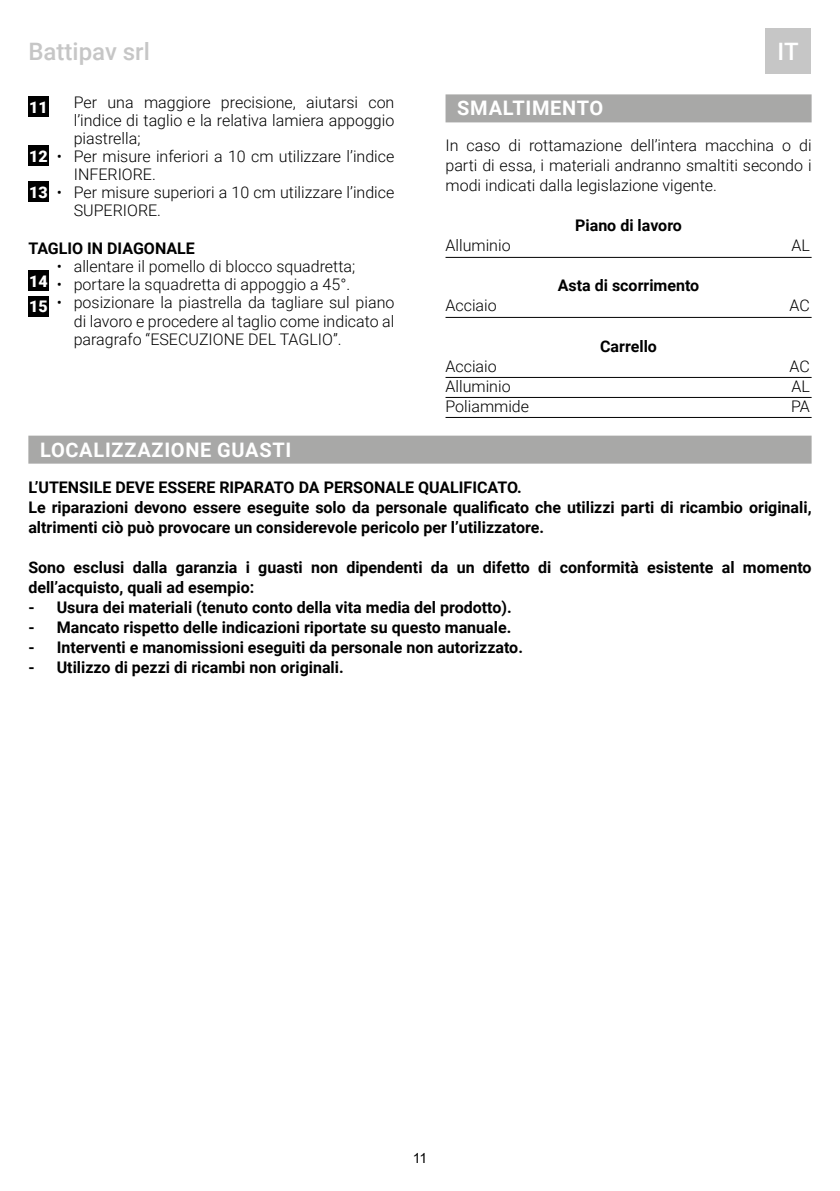
<style>
.page{position:relative;width:840px;height:1191px;background:#fff}
.page>*{position:absolute;margin:0;border:0;box-sizing:border-box;transform-origin:0 0}
.t1{font:500 24px "Roboto";color:#c6c6c6}
.t2{font:500 24px "Roboto";color:#fff}
.t3{font:700 20px "Roboto";letter-spacing:.035em;color:#fff}
.t4{font:700 16px/20px "Roboto";color:#000}
.t5{font:300 16px/20px "Roboto";color:#000;text-align:justify}
.t6{font:900 16px "Roboto";color:#fff}
.t7{font:14px "Arial";color:#000}
.s1{font-weight:900;color:#fff}
</style>
<div class="page">
<div style="left:764px;top:28px;width:46px;height:46px;background:#c6c6c6"></div>
<div style="left:28px;top:97px;width:20px;height:20px;background:#000"></div>
<div style="left:28px;top:146px;width:20px;height:20px;background:#000"></div>
<div style="left:28px;top:182px;width:20px;height:20px;background:#000"></div>
<div style="left:28px;top:271px;width:20px;height:20px;background:#000"></div>
<div style="left:28px;top:296px;width:20px;height:20px;background:#000"></div>
<div style="left:445px;top:94px;width:366px;height:28px;background:#a8a8a7"></div>
<hr style="left:445px;top:257px;width:366px;height:1px;background:#000">
<hr style="left:445px;top:317px;width:366px;height:1px;background:#000">
<hr style="left:445px;top:377px;width:366px;height:1px;background:#000">
<hr style="left:445px;top:397px;width:366px;height:1px;background:#000">
<hr style="left:445px;top:417px;width:366px;height:1px;background:#000">
<div style="left:28px;top:435px;width:783px;height:28px;background:#a8a8a7"></div>
<h1 class="t1" style="left:28px;top:35px;width:123px">Battipav srl</h1>
<h1 class="t2" style="left:777px;top:35px;width:23px">IT</h1>
<p class="t6" style="left:29px;top:96px;width:20px">11</p>
<p class="t5" style="left:74px;top:92px;width:322px">Per una maggiore precisione, aiutarsi con</p>
<p class="t5" style="left:74px;top:110px;width:322px">l’indice di taglio e la relativa lamiera appoggio</p>
<p class="t5" style="left:74px;top:128px;width:68px">piastrella;</p>
<p class="t5" style="left:29px;top:146px;width:366px"><span class="s1">12</span> • Per misure inferiori a 10 cm utilizzare l’indice</p>
<p class="t5" style="left:74px;top:164px;width:84px">INFERIORE.</p>
<p class="t5" style="left:29px;top:182px;width:366px"><span class="s1">13</span> • Per misure superiori a 10 cm utilizzare l’indice</p>
<p class="t5" style="left:74px;top:200px;width:89px">SUPERIORE.</p>
<p class="t4" style="left:28px;top:238px;width:168px">TAGLIO IN DIAGONALE</p>
<p class="t5" style="left:57px;top:256px;width:300px">• allentare il pomello di blocco squadretta;</p>
<p class="t5" style="left:29px;top:274px;width:322px"><sup>14</sup> • portare la squadretta di appoggio a 45°.</p>
<p class="t5" style="left:29px;top:292px;width:366px"><span class="s1">15</span> • posizionare la piastrella da tagliare sul piano</p>
<p class="t5" style="left:74px;top:310px;width:322px">di lavoro e procedere al taglio come indicato al</p>
<p class="t5" style="left:74px;top:328px;width:269px">paragrafo “ESECUZIONE DEL TAGLIO”.</p>
<p class="t3" style="left:457px;top:94px;width:148px">SMALTIMENTO</p>
<p class="t5" style="left:445px;top:135px;width:367px">In caso di rottamazione dell’intera macchina o di parti di essa, i materiali andranno smaltiti secondo i modi indicati dalla legislazione vigente.</p>
<p class="t4" style="left:575px;top:215px;width:108px">Piano di lavoro</p>
<p class="t5" style="left:445px;top:235px;width:67px">Alluminio</p>
<p class="t5" style="left:791px;top:235px;width:20px">AL</p>
<p class="t4" style="left:557px;top:275px;width:143px">Asta di scorrimento</p>
<p class="t5" style="left:445px;top:295px;width:53px">Acciaio</p>
<p class="t5" style="left:789px;top:295px;width:22px">AC</p>
<p class="t4" style="left:599px;top:335px;width:58px">Carrello</p>
<p class="t5" style="left:445px;top:355px;width:53px">Acciaio</p>
<p class="t5" style="left:789px;top:355px;width:22px">AC</p>
<p class="t5" style="left:445px;top:375px;width:67px">Alluminio</p>
<p class="t5" style="left:791px;top:375px;width:20px">AL</p>
<p class="t5" style="left:445px;top:395px;width:85px">Poliammide</p>
<p class="t5" style="left:790px;top:395px;width:20px">PA</p>
<p class="t3" style="left:40px;top:435px;width:253px">LOCALIZZAZIONE GUASTI</p>
<p class="t4" style="left:28px;top:476px;width:784px">L’UTENSILE DEVE ESSERE RIPARATO DA PERSONALE QUALIFICATO.<br>Le riparazioni devono essere eseguite solo da personale qualificato che utilizzi parti di ricambio originali, altrimenti ciò può provocare un considerevole pericolo per l’utilizzatore.</p>
<p class="t4" style="left:28px;top:556px;width:784px">Sono esclusi dalla garanzia i guasti non dipendenti da un difetto di conformità esistente al momento dell’acquisto, quali ad esempio:</p>
<p class="t4" style="left:28px;top:596px;width:484px">- Usura dei materiali (tenuto conto della vita media del prodotto).</p>
<p class="t4" style="left:28px;top:616px;width:484px">- Mancato rispetto delle indicazioni riportate su questo manuale.</p>
<p class="t4" style="left:28px;top:636px;width:496px">- Interventi e manomissioni eseguiti da personale non autorizzato.</p>
<p class="t4" style="left:28px;top:656px;width:317px">- Utilizzo di pezzi di ricambi non originali.</p>
<p class="t7" style="left:412px;top:1148px;width:16px">11</p>
</div>
